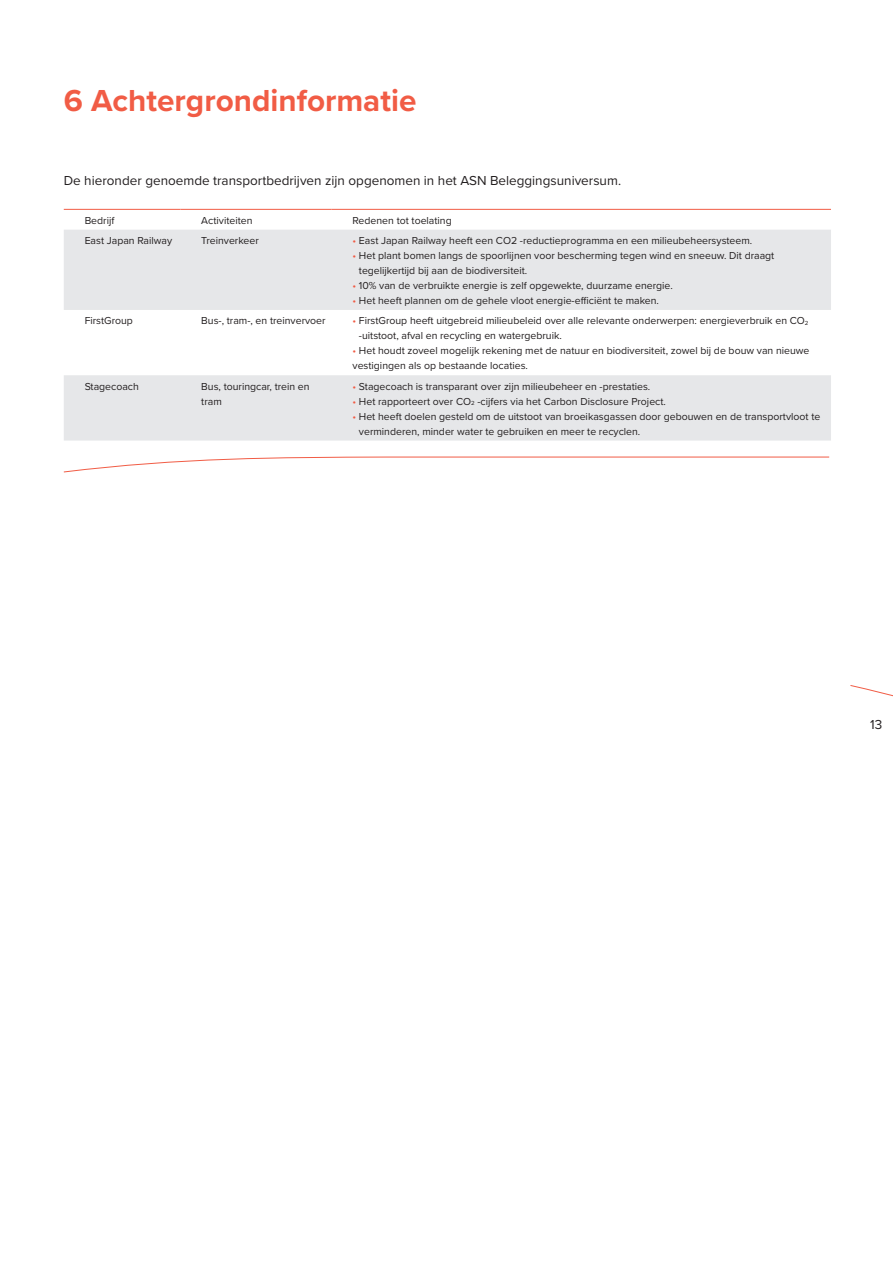
<style>
.page{position:relative;width:893px;height:1263px;background:#fff}
.page>*{position:absolute;margin:0;border:0;box-sizing:border-box;transform-origin:0 0}
.t1{font:700 31.5px "Proxima Nova";color:#f15c45}
.t2{font:13.5px "Proxima Nova";color:#231f20}
.t3{font:10.5px/15px "Proxima Nova";color:#231f20}
.s1{color:#f15c45}
.s2{font-size:6.15px}
</style>
<div class="page">
<svg style="left:850px;top:685px;width:43px;height:12px"></svg>
<svg style="left:64px;top:230px;width:767px;height:211px;fill:#e6e7e9"></svg>
<hr style="left:64px;top:209px;width:116px;height:1px;background:#f15c45">
<hr style="left:180px;top:209px;width:152px;height:1px;background:#f15c45">
<hr style="left:332px;top:209px;width:499px;height:1px;background:#f15c45">
<svg style="left:63px;top:456px;width:767px;height:17px"></svg>
<h1 class="t1" style="left:64px;top:77px;width:354px">6 Achtergrondinformatie</h1>
<p class="t2" style="left:64px;top:170px;width:559px">De hieronder genoemde transportbedrijven zijn opgenomen in het ASN Beleggingsuniversum.</p>
<p class="t3" style="left:85px;top:212px;width:31px">Bedrijf</p>
<p class="t3" style="left:201px;top:212px;width:53px">Activiteiten</p>
<p class="t3" style="left:353px;top:212px;width:101px">Redenen tot toelating</p>
<p class="t3" style="left:85px;top:232px;width:89px">East Japan Railway</p>
<p class="t3" style="left:201px;top:232px;width:59px">Treinverkeer</p>
<p class="t3" style="left:353px;top:232px;width:401px"><span class="s1">•</span> East Japan Railway heeft een CO2 -reductieprogramma en een milieubeheersysteem.</p>
<p class="t3" style="left:359px;top:247px;width:417px;text-indent:-6px"><span class="s1">•</span> Het plant bomen langs de spoorlijnen voor bescherming tegen wind en sneeuw. Dit draagt tegelijkertijd bij aan de biodiversiteit.</p>
<p class="t3" style="left:353px;top:277px;width:322px"><span class="s1">•</span> 10% van de verbruikte energie is zelf opgewekte, duurzame energie.</p>
<p class="t3" style="left:353px;top:292px;width:308px"><span class="s1">•</span> Het heeft plannen om de gehele vloot energie-efficiënt te maken.</p>
<p class="t3" style="left:85px;top:313px;width:50px">FirstGroup</p>
<p class="t3" style="left:201px;top:313px;width:126px">Bus-, tram-, en treinvervoer</p>
<p class="t3" style="left:359px;top:313px;width:451px;text-indent:-6px"><span class="s1">•</span> FirstGroup heeft uitgebreid milieubeleid over alle relevante onderwerpen: energieverbruik en CO<span class="s2">2 </span>-uitstoot, afval en recycling en watergebruik.</p>
<p class="t3" style="left:353px;top:343px;width:458px"><span class="s1">•</span> Het houdt zoveel mogelijk rekening met de natuur en biodiversiteit, zowel bij de bouw van nieuwe vestigingen als op bestaande locaties.</p>
<p class="t3" style="left:85px;top:378px;width:56px">Stagecoach</p>
<p class="t3" style="left:201px;top:378px;width:110px">Bus, touringcar, trein en tram</p>
<p class="t3" style="left:353px;top:378px;width:299px"><span class="s1">•</span> Stagecoach is transparant over zijn milieubeheer en -prestaties.</p>
<p class="t3" style="left:353px;top:393px;width:315px"><span class="s1">•</span> Het rapporteert over CO<span class="s2">2</span> -cijfers via het Carbon Disclosure Project.</p>
<p class="t3" style="left:359px;top:408px;width:463px;text-indent:-6px"><span class="s1">•</span> Het heeft doelen gesteld om de uitstoot van broeikasgassen door gebouwen en de transportvloot te verminderen, minder water te gebruiken en meer te recyclen.</p>
<p class="t2" style="left:870px;top:714px;width:14px">13</p>
</div>
